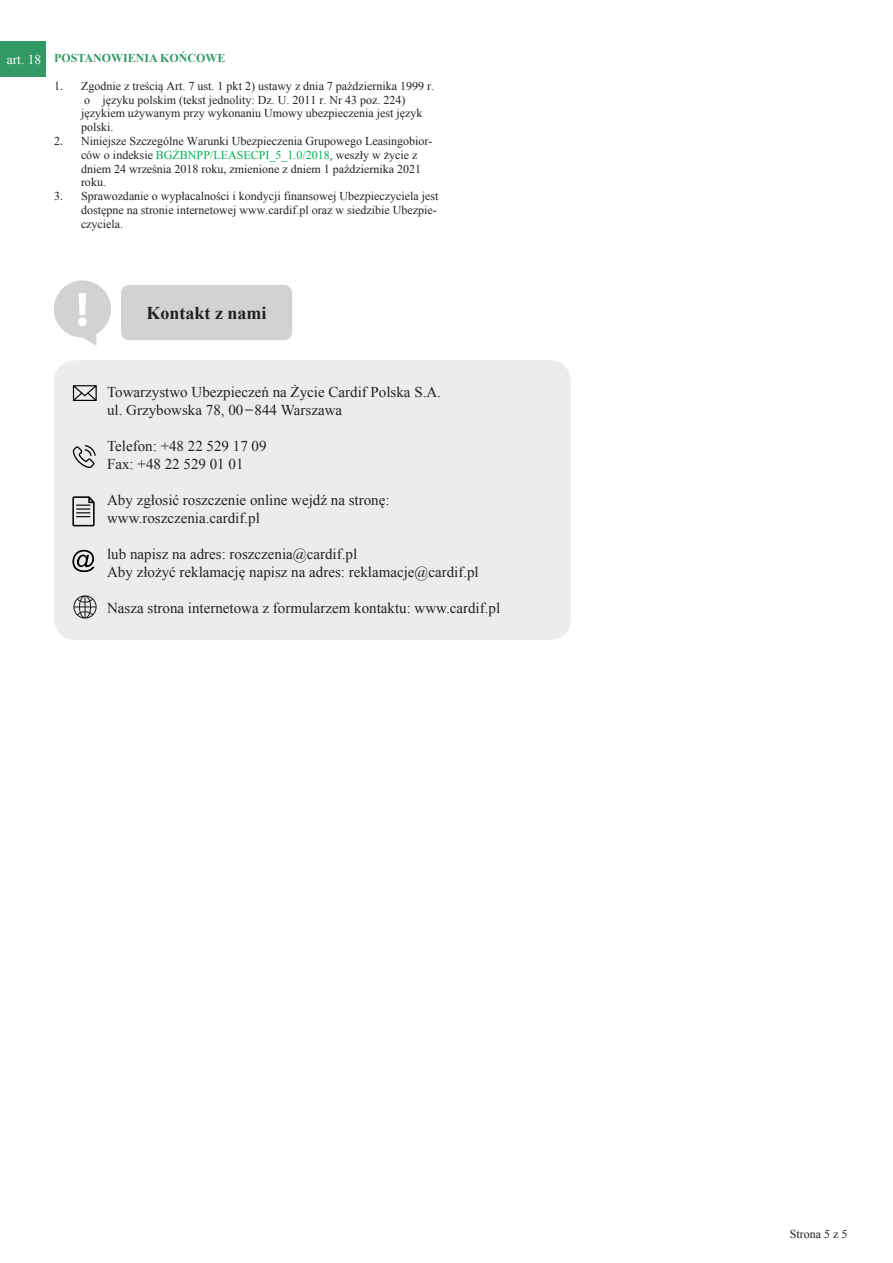
<style>
.page{position:relative;width:893px;height:1263px;background:#fff}
.page>*{position:absolute;margin:0;border:0;box-sizing:border-box;transform-origin:0 0}
.t1{font:700 18px "Times New Roman";color:#231f20}
._6_35{font:15px/18px "Times New Roman";color:#231f20}
.t2{font:13.5px "Times New Roman";color:#fff}
.t3{font:12px/13.8px "Times New Roman";color:#231f20}
.t4{font:700 12px "Times New Roman";color:#329965}
.s1{color:#00b050}
.s2{font-style:inherit}
</style>
<div class="page">
<div style="left:0;top:41px;width:45px;height:36px;background:#329965"></div>
<div style="left:54px;top:360px;width:517px;height:280px;background:#ececee;border-radius:21px"></div>
<svg style="left:54px;top:281px;width:57px;height:65px"></svg>
<div style="left:121px;top:285px;width:171px;height:55px;background:#d1d2d4;border-radius:9px"></div>
<svg style="left:73px;top:385px;width:24px;height:16px"></svg>
<svg style="left:73px;top:445px;width:23px;height:23px"></svg>
<svg style="left:72px;top:550px;width:23px;height:22px"></svg>
<svg style="left:72px;top:496px;width:23px;height:30px"></svg>
<svg style="left:73px;top:595px;width:24px;height:23px"></svg>
<p class="t2" style="left:7px;top:50px;width:36px">art. 18</p>
<p class="t4" style="left:54px;top:50px;width:173px">POSTANOWIENIA KOŃCOWE</p>
<p class="t3" style="left:81px;top:78px;width:355px;text-indent:-27px">1. Zgodnie z treścią Art. 7 ust. 1 pkt 2) ustawy z dnia 7 października 1999 r. o języku polskim (tekst jednolity: Dz. U. 2011 r. Nr 43 poz. 224) językiem używanym przy wykonaniu Umowy ubezpieczenia jest język polski.</p>
<p class="t3" style="left:81px;top:134px;width:353px;text-indent:-27px">2. Niniejsze Szczególne Warunki Ubezpieczenia Grupowego Leasingobior&shy;ców o indeksie <span class="s1">BGŻBNPP/LEASECPI_5_1.0/2018</span>, weszły w życie z dniem 24 września 2018 roku<span class="s2">, zmienione</span> z dniem <span class="s2">1 października 2021 roku</span>.</p>
<p class="t3" style="left:81px;top:189px;width:359px;text-indent:-27px">3. Sprawozdanie o wypłacalności i kondycji finansowej Ubezpieczyciela jest dostępne na stronie internetowej www.cardif.pl oraz w siedzibie Ubezpie&shy;czyciela.</p>
<p class="t1" style="left:147px;top:300px;width:122px">Kontakt z nami</p>
<p class="_6_35" style="left:107px;top:382px;width:335px">Towarzystwo Ubezpieczeń na Życie Cardif Polska S.A. ul. Grzybowska 78, 00 ̶844 Warszawa</p>
<p class="_6_35" style="left:107px;top:436px;width:161px">Telefon: +48 22 529 17 09<br>Fax: +48 22 529 01 01</p>
<p class="_6_35" style="left:107px;top:490px;width:284px">Aby zgłosić roszczenie online wejdź na stronę: www.roszczenia.cardif.pl</p>
<p class="_6_35" style="left:107px;top:544px;width:373px">lub napisz na adres: roszczenia@cardif.pl<br>Aby złożyć reklamację napisz na adres: reklamacje@cardif.pl</p>
<p class="_6_35" style="left:107px;top:598px;width:395px">Nasza strona internetowa z formularzem kontaktu: www.cardif.pl</p>
<p class="t3" style="left:790px;top:1227px;width:59px">Strona 5 z 5</p>
</div>
